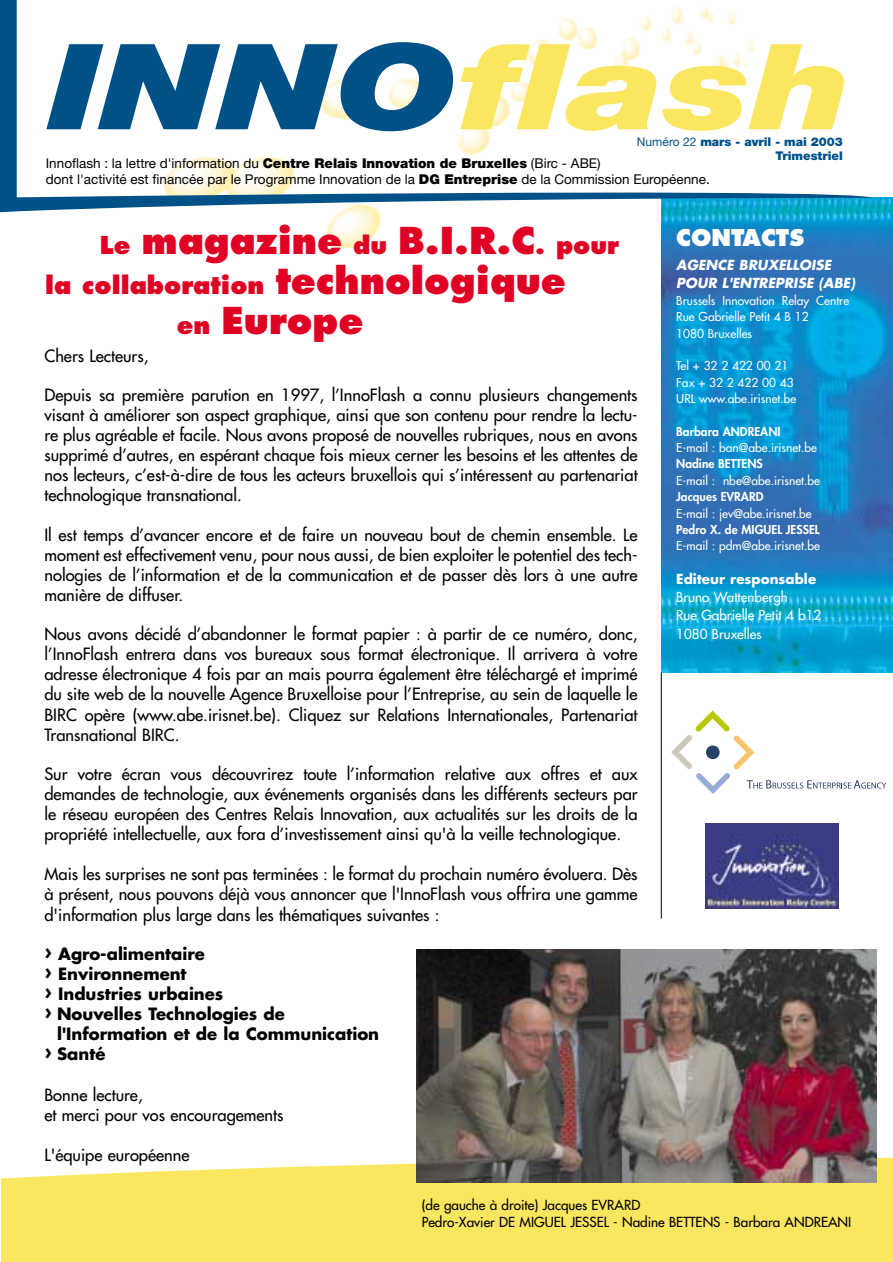
<style>
.page{position:relative;width:893px;height:1262px;background:#fff}
.page>*{position:absolute;margin:0;border:0;box-sizing:border-box;transform-origin:0 0}
.t1{font:800 36px "Futura";color:#df0024}
.t2{font:800 24px "Futura";color:#df0024}
.t3{font:800 22.5px "Futura";color:#fff}
.t4{font:16.5px/20.1px "Futura";color:#000;text-align:justify}
.t5{font:700 16.5px "Futura";color:#000}
.t6{font:13.5px/16.5px "Helvetica Neue";color:#000}
.t7{font:13.5px/17.7px "Futura";color:#000}
.t8{font:13.5px/18.5px "Futura";color:#fff}
.t9{font:italic 700 13.5px/17.5px "Futura";color:#fff}
.t10{font:700 13.5px "Futura";color:#fff}
.t11{font:12px/16.4px "Futura";color:#fff}
.t12{font:800 12px "Futura";color:#fff}
.t13{font:900 12px/14.2px "Helvetica Neue";color:#005187;text-align:right}
.s1{font-weight:400}
.s2{font-weight:900}
.s3{font-size:24px}
.s4{font-size:36px}
.s5{font-size:21px}
</style>
<div class="page">
<svg style="left:2px;top:1157px;width:890px;height:104px;background:#fae76a"></svg>
<img style="left:327px;top:218px;width:54px;height:30px">
<img style="left:661px;top:198px;width:231px;height:474px">
<svg style="left:671px;top:710px;width:215px;height:84px"></svg>
<img style="left:706px;top:823px;width:132px;height:85px">
<hr style="left:661px;top:672px;width:1px;height:246px;background:#000">
<svg style="left:0;top:0;width:871px;height:218px"></svg>
<svg style="left:46px;top:42px;width:407px;height:89px"></svg>
<svg style="left:460px;top:44px;width:196px;height:87px"></svg>
<svg style="left:662px;top:44px;width:181px;height:87px"></svg>
<img style="left:416px;top:949px;width:460px;height:233px">
<p class="t13" style="left:637px;top:136px;width:207px"><span class="s1">Numéro 22</span> mars - avril - mai 2003<br>Trimestriel</p>
<p class="t6" style="left:46px;top:156px;width:665px">Innoflash : la lettre d'information du <span class="s2">Centre Relais Innovation de Bruxelles</span> (Birc - ABE)<br>dont l'activité est financée par le Programme Innovation de la <span class="s2">DG Entreprise</span> de la Commission Européenne.</p>
<h1 class="t1" style="left:100px;top:224px;width:520px"><span class="s3">Le</span> magazine <span class="s3">du</span> B.I.R.C<span class="s3">. pour</span></h1>
<h2 class="t2" style="left:45px;top:274px;width:522px">la collaboration <span class="s4">technologique</span></h2>
<h1 class="t1" style="left:177px;top:304px;width:188px"><span class="s3">en</span> Europe</h1>
<p class="t4" style="left:44px;top:347px;width:105px">Chers Lecteurs,</p>
<p class="t4" style="left:44px;top:386px;width:594px">Depuis sa première parution en 1997, l’InnoFlash a connu plusieurs changements visant à améliorer son aspect graphique, ainsi que son contenu pour rendre la lectu&shy;re plus agréable et facile. Nous avons proposé de nouvelles rubriques, nous en avons supprimé d’autres, en espérant chaque fois mieux cerner les besoins et les attentes de nos lecteurs, c’est-à-dire de tous les acteurs bruxellois qui s’intéressent au partenariat technologique transnational.</p>
<p class="t4" style="left:44px;top:525px;width:594px">Il est temps d’avancer encore et de faire un nouveau bout de chemin ensemble. Le moment est effectivement venu, pour nous aussi, de bien exploiter le potentiel des tech&shy;nologies de l’information et de la communication et de passer dès lors à une autre manière de diffuser.</p>
<p class="t4" style="left:44px;top:625px;width:594px">Nous avons décidé d’abandonner le format papier : à partir de ce numéro, donc, l’InnoFlash entrera dans vos bureaux sous format électronique. Il arrivera à votre adresse électronique 4 fois par an mais pourra également être téléchargé et imprimé du site web de la nouvelle Agence Bruxelloise pour l’Entreprise, au sein de laquelle le BIRC opère (www.abe.irisnet.be). Cliquez sur Relations Internationales, Partenariat Transnational BIRC.</p>
<p class="t4" style="left:44px;top:765px;width:594px">Sur votre écran vous découvrirez toute l’information relative aux offres et aux demandes de technologie, aux événements organisés dans les différents secteurs par le réseau européen des Centres Relais Innovation, aux actualités sur les droits de la propriété intellectuelle, aux fora d’investissement ainsi qu'à la veille technologique.</p>
<p class="t4" style="left:44px;top:865px;width:594px">Mais les surprises ne sont pas terminées : le format du prochain numéro évoluera. Dès à présent, nous pouvons déjà vous annoncer que l'InnoFlash vous offrira une gamme d'information plus large dans les thématiques suivantes :</p>
<p class="t5" style="left:44px;top:946px;width:162px"><span class="s5">›</span> Agro-alimentaire</p>
<p class="t5" style="left:44px;top:966px;width:144px"><span class="s5">›</span> Environnement</p>
<p class="t5" style="left:44px;top:986px;width:180px"><span class="s5">›</span> Industries urbaines</p>
<p class="t5" style="left:44px;top:1006px;width:242px"><span class="s5">›</span> Nouvelles Technologies de</p>
<p class="t5" style="left:57px;top:1026px;width:324px">l'Information et de la Communication</p>
<p class="t5" style="left:44px;top:1046px;width:62px"><span class="s5">›</span> Santé</p>
<p class="t4" style="left:44px;top:1085px;width:240px">Bonne lecture,<br>et merci pour vos encouragements</p>
<p class="t4" style="left:44px;top:1145px;width:147px">L'équipe européenne</p>
<h3 class="t3" style="left:676px;top:228px;width:129px">CONTACTS</h3>
<p class="t9" style="left:676px;top:257px;width:180px">AGENCE BRUXELLOISE<br>POUR L'ENTREPRISE (ABE)</p>
<p class="t11" style="left:676px;top:293px;width:174px">Brussels Innovation Relay Centre<br>Rue Gabrielle Petit 4 B 12<br>1080 Bruxelles</p>
<p class="t11" style="left:676px;top:358px;width:122px">Tel + 32 2 422 00 21<br>Fax + 32 2 422 00 43<br>URL www.abe.irisnet.be</p>
<p class="t12" style="left:676px;top:426px;width:106px">Barbara ANDREANI</p>
<p class="t11" style="left:676px;top:440px;width:142px">E-mail : ban@abe.irisnet.be</p>
<p class="t12" style="left:676px;top:458px;width:88px">Nadine BETTENS</p>
<p class="t11" style="left:676px;top:473px;width:145px">E-mail : nbe@abe.irisnet.be</p>
<p class="t12" style="left:676px;top:491px;width:89px">Jacques EVRARD</p>
<p class="t11" style="left:676px;top:506px;width:137px">E-mail : jev@abe.irisnet.be</p>
<p class="t12" style="left:676px;top:524px;width:145px">Pedro X. de MIGUEL JESSEL</p>
<p class="t11" style="left:676px;top:538px;width:145px">E-mail : pdm@abe.irisnet.be</p>
<p class="t10" style="left:676px;top:572px;width:141px">Editeur responsable</p>
<p class="t8" style="left:676px;top:588px;width:146px">Bruno Wattenbergh<br>Rue Gabrielle Petit 4 b12<br>1080 Bruxelles</p>
<p class="t7" style="left:421px;top:1196px;width:431px">(de gauche à droite) Jacques EVRARD<br>Pedro-Xavier DE MIGUEL JESSEL - Nadine BETTENS - Barbara ANDREANI</p>
</div>
